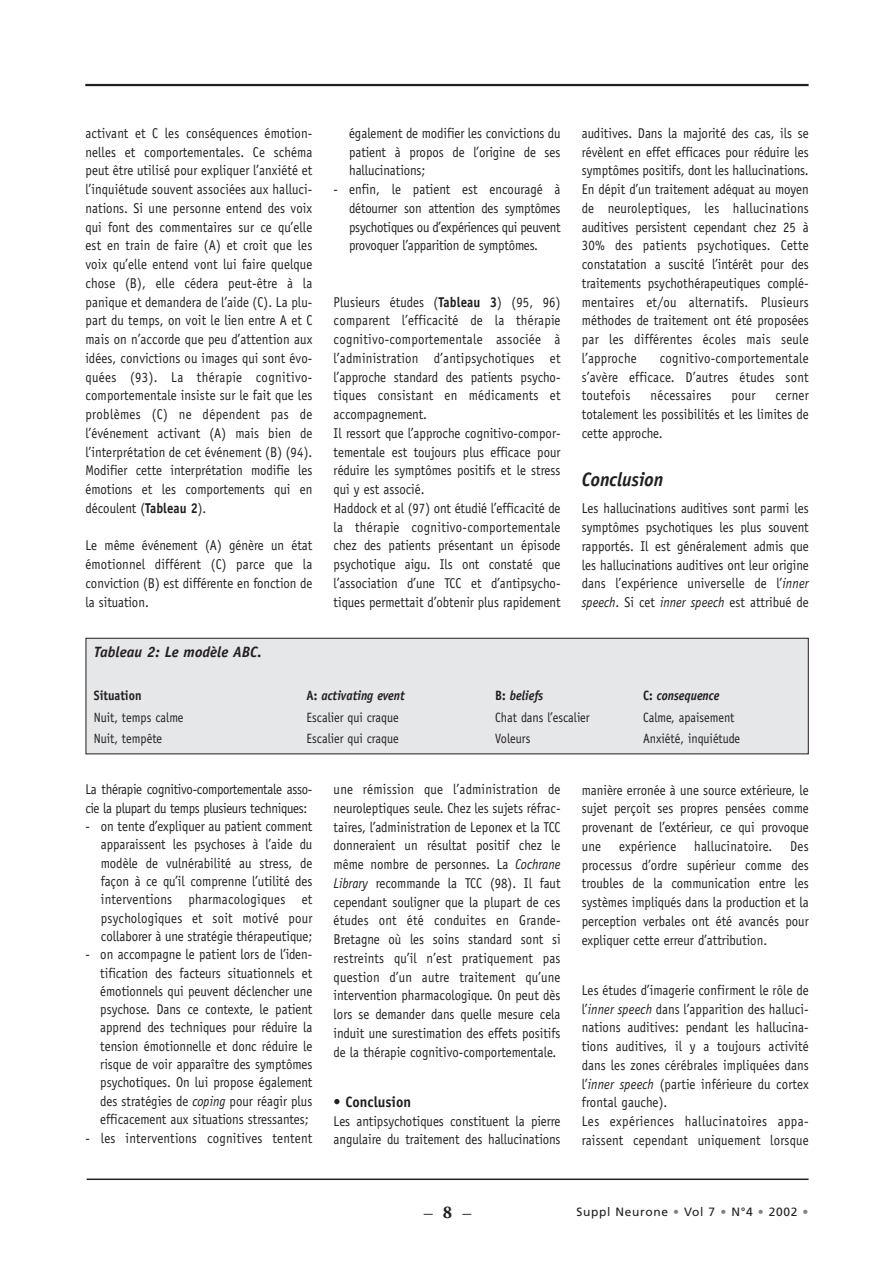
<style>
.page{position:relative;width:893px;height:1263px;background:#fff}
.page>*{position:absolute;margin:0;border:0;box-sizing:border-box;transform-origin:0 0}
.t1{font:italic 700 19.5px "Officina Sans";color:#231f20;scale:.95 1}
.t2{font:18px "Adobe Garamond";color:#231f20}
.t3{font:italic 700 15px "Officina Sans";color:#231f20}
.t4{font:700 15px "Officina Sans";color:#231f20;scale:.95 1}
.t5{font:14.25px/18.8px "Officina Sans";color:#231f20;text-align:justify;scale:.9 1}
.t6{font:14.25px/18.8px "Officina Sans";letter-spacing:-.025em;color:#231f20;scale:.9 1}
.t7{font:14.25px "Officina Sans";letter-spacing:.02em;color:#231f20;scale:.9 1}
.t8{font:13.5px "Officina Sans";color:#231f20;scale:.9 1}
.t9{font:italic 700 13.5px "Officina Sans";color:#231f20;scale:.9 1}
.t10{font:700 13.5px "Officina Sans";color:#231f20;scale:.9 1}
.t11{font:12px "Frutiger";letter-spacing:.055em;color:#231f20}
.s1{font-weight:700}
.s2{font-style:italic}
.s3{font-style:normal}
.s4{color:#808285}
</style>
<div class="page">
<hr style="left:87px;top:1179px;width:721px;height:1px;background:#231f20">
<hr style="left:85px;top:84px;width:723px;height:2px;background:#231f20">
<div style="left:86px;top:638px;width:722px;height:116px;background:#e6e7e9"></div>
<div style="left:85px;top:638px;width:723px;height:116px;border:1px solid #231f20"></div>
<p class="t5" style="left:85px;top:125px;width:253px">activant et C les conséquences émotion&shy;nelles et comportementales. Ce schéma peut être utilisé pour expliquer l’anxiété et l’inquiétude souvent associées aux halluci&shy;nations. Si une personne entend des voix qui font des commentaires sur ce qu’elle est en train de faire (A) et croit que les voix qu’elle entend vont lui faire quelque chose (B), elle cédera peut-être à la panique et demandera de l’aide (C). La plu&shy;part du temps, on voit le lien entre A et C mais on n’accorde que peu d’attention aux idées, convictions ou images qui sont évo&shy;quées (93). La thérapie cognitivo&shy;comportementale insiste sur le fait que les problèmes (C) ne dépendent pas de l’événement activant (A) mais bien de l’interprétation de cet événement (B) (94).<br>Modifier cette interprétation modifie les émotions et les comportements qui en découlent (<span class="s1">Tableau 2</span>).</p>
<p class="t5" style="left:85px;top:537px;width:253px">Le même événement (A) génère un état émotionnel différent (C) parce que la conviction (B) est différente en fonction de la situation.</p>
<p class="t5" style="left:349px;top:125px;width:236px">également de modifier les convictions du patient à propos de l’origine de ses hallucinations;</p>
<p class="t5" style="left:349px;top:181px;width:236px;text-indent:-15px">- enfin, le patient est encouragé à détourner son attention des symptômes psychotiques ou d’expériences qui peuvent provoquer l’apparition de symptômes.</p>
<p class="t5" style="left:333px;top:294px;width:253px;text-align:left">Plusieurs études (<span class="s1">Tableau 3</span>) (95, 96) comparent l’efficacité de la thérapie cognitivo-comportementale associée à l’administration d’antipsychotiques et l’approche standard des patients psycho&shy;tiques consistant en médicaments et accompagnement.<br>Il ressort que l’approche cognitivo-compor&shy;tementale est toujours plus efficace pour réduire les symptômes positifs et le stress qui y est associé.<br>Haddock et al (97) ont étudié l’efficacité de la thérapie cognitivo-comportementale chez des patients présentant un épisode psychotique aigu. Ils ont constaté que l’association d’une TCC et d’antipsycho&shy;tiques permettait d’obtenir plus rapidement</p>
<p class="t5" style="left:582px;top:125px;width:253px">auditives. Dans la majorité des cas, ils se révèlent en effet efficaces pour réduire les symptômes positifs, dont les hallucinations.<br>En dépit d’un traitement adéquat au moyen de neuroleptiques, les hallucinations auditives persistent cependant chez 25 à 30% des patients psychotiques. Cette constatation a suscité l’intérêt pour des traitements psychothérapeutiques complé&shy;mentaires et/ou alternatifs. Plusieurs méthodes de traitement ont été proposées par les différentes écoles mais seule l’approche</p>
<p class="t5" style="left:582px;top:350px;width:253px;text-indent:78px">cognitivo-comportementale s’avère efficace. D’autres études sont toutefois</p>
<p class="t7" style="left:650px;top:390px;width:69px">nécessaires</p>
<p class="t5" style="left:731px;top:387px;width:28px">pour</p>
<p class="t5" style="left:582px;top:387px;width:253px;text-indent:194px">cerner totalement les possibilités et les limites de cette approche.</p>
<h1 class="t1" style="left:582px;top:472px;width:87px">Conclusion</h1>
<p class="t5" style="left:582px;top:500px;width:253px">Les hallucinations auditives sont parmi les symptômes psychotiques les plus souvent rapportés. Il est généralement admis que les hallucinations auditives ont leur origine dans l’expérience universelle de l’<span class="s2">inner speech</span>. Si cet <span class="s2">inner speech</span> est attribué de</p>
<p class="t3" style="left:94px;top:646px;width:169px">Tableau 2: Le modèle ABC.</p>
<p class="t10" style="left:94px;top:690px;width:54px">Situation</p>
<p class="t9" style="left:306px;top:690px;width:111px"><span class="s3">A:</span> activating event</p>
<p class="t9" style="left:495px;top:690px;width:55px"><span class="s3">B:</span> beliefs</p>
<p class="t9" style="left:643px;top:690px;width:86px"><span class="s3">C:</span> consequence</p>
<p class="t8" style="left:94px;top:712px;width:101px">Nuit, temps calme</p>
<p class="t8" style="left:306px;top:712px;width:104px">Escalier qui craque</p>
<p class="t8" style="left:495px;top:712px;width:106px">Chat dans l’escalier</p>
<p class="t8" style="left:643px;top:712px;width:103px">Calme, apaisement</p>
<p class="t8" style="left:94px;top:733px;width:77px">Nuit, tempête</p>
<p class="t8" style="left:306px;top:733px;width:104px">Escalier qui craque</p>
<p class="t8" style="left:495px;top:733px;width:41px">Voleurs</p>
<p class="t8" style="left:643px;top:733px;width:109px">Anxiété, inquiétude</p>
<p class="t6" style="left:85px;top:781px;width:253px">La thérapie cognitivo-comportementale asso&shy;cie la plupart du temps plusieurs techniques:</p>
<p class="t5" style="left:101px;top:818px;width:236px;line-height:18.3px;text-indent:-15px">- on tente d’expliquer au patient comment apparaissent les psychoses à l’aide du modèle de vulnérabilité au stress, de façon à ce qu’il comprenne l’utilité des interventions pharmacologiques et psychologiques et soit motivé pour collaborer à une stratégie thérapeutique;</p>
<p class="t5" style="left:100px;top:946px;width:237px;line-height:18.3px;text-indent:-15px">- on accompagne le patient lors de l’iden&shy;tification des facteurs situationnels et émotionnels qui peuvent déclencher une psychose. Dans ce contexte, le patient apprend des techniques pour réduire la tension émotionnelle et donc réduire le risque de voir apparaître des symptômes psychotiques. On lui propose également des stratégies de <span class="s2">coping</span> pour réagir plus efficacement aux situations stressantes;</p>
<p class="t7" style="left:85px;top:1132px;width:253px">- les interventions cognitives tentent</p>
<p class="t5" style="left:333px;top:781px;width:253px">une rémission que l’administration de neuroleptiques seule. Chez les sujets réfrac&shy;taires, l’administration de Leponex et la TCC donneraient un résultat positif chez le même nombre de personnes. La <span class="s2">Cochrane Library</span> recommande la TCC (98). Il faut cependant souligner que la plupart de ces études ont été conduites en Grande-Bretagne où les soins standard sont si restreints qu’il n’est pratiquement pas question d’un autre traitement qu’une intervention pharmacologique. On peut dès lors se demander dans quelle mesure cela induit une surestimation des effets positifs de la thérapie cognitivo-comportementale.</p>
<p class="t4" style="left:333px;top:1096px;width:83px">• Conclusion</p>
<p class="t5" style="left:333px;top:1113px;width:253px">Les antipsychotiques constituent la pierre angulaire du traitement des hallucinations</p>
<p class="t5" style="left:582px;top:782px;width:253px">manière erronée à une source extérieure, le sujet perçoit ses propres pensées comme provenant de l’extérieur, ce qui provoque une</p>
<p class="t7" style="left:619px;top:841px;width:65px">expérience</p>
<p class="t7" style="left:694px;top:841px;width:88px">hallucinatoire.</p>
<p class="t5" style="left:582px;top:838px;width:253px;text-indent:208px">Des processus d’ordre supérieur comme des troubles de la communication entre les systèmes impliqués dans la production et la perception verbales ont été avancés pour expliquer cette erreur d’attribution.</p>
<p class="t5" style="left:582px;top:982px;width:254px;text-align:left">Les études d’imagerie confirment le rôle de l’<span class="s2">inner speech</span> dans l’apparition des halluci&shy;nations auditives: pendant les hallucina&shy;tions auditives, il y a toujours activité dans les zones cérébrales impliquées dans l’<span class="s2">inner speech</span> (partie inférieure du cortex frontal gauche).<br>Les expériences hallucinatoires appa&shy;raissent cependant uniquement lorsque</p>
<p class="t2" style="left:424px;top:1205px;width:49px">– <span class="s1">8</span> –</p>
<p class="t11" style="left:576px;top:1207px;width:233px">Suppl Neurone <span class="s4">•</span> Vol 7 <span class="s4">•</span> N°4 <span class="s4">•</span> 2002 <span class="s4">•</span></p>
</div>
